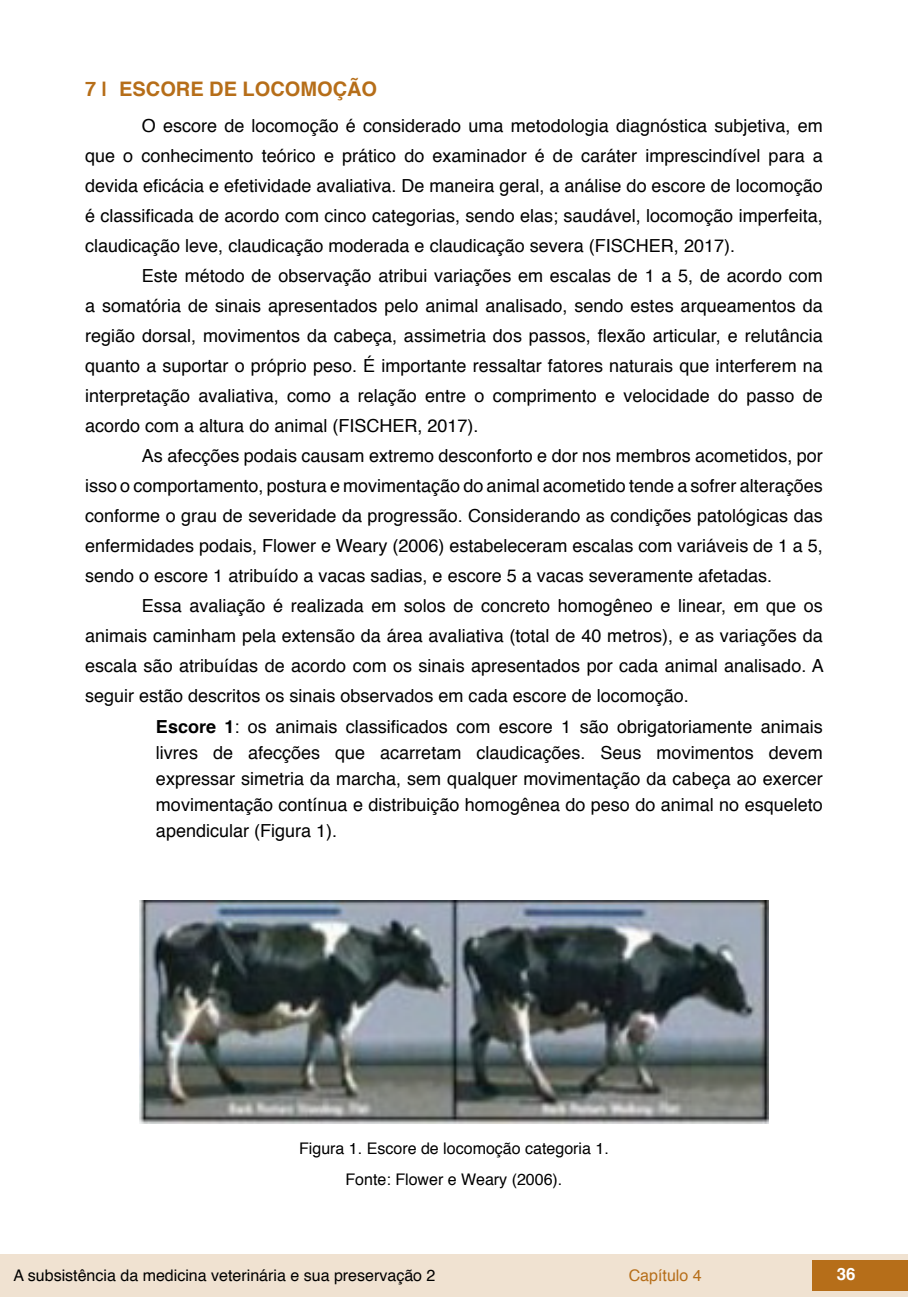
<style>
.page{position:relative;width:908px;height:1304px;background:#fff}
.page>*{position:absolute;margin:0;border:0;box-sizing:border-box;transform-origin:0 0}
.t1{font:700 20px "Helvetica";color:#b66e19}
.txt{font:18px/30px "Helvetica";color:#000;text-align:justify}
.lista_simples{font:18px/26px "Helvetica";color:#000;text-align:justify}
.t2{font:700 16.8px "Helvetica";color:#fff}
.imagens_graf_tab{font:16px "Helvetica";color:#000}
.t3{font:16px "Helvetica";color:#b66e19}
.s1{font-weight:700}
</style>
<div class="page">
<div style="left:0;top:1254px;width:906px;height:43px;background:#f0e2d1"></div>
<div style="left:812px;top:1261px;width:95px;height:30px;background:#b66e19"></div>
<img style="left:140px;top:901px;width:627px;height:222px">
<p class="t1" style="left:85px;top:73px;width:293px">7 | ESCORE DE LOCOMOÇÃO</p>
<p class="txt" style="left:85px;top:111px;width:739px;text-indent:57px">O escore de locomoção é considerado uma metodologia diagnóstica subjetiva, em que o conhecimento teórico e prático do examinador é de caráter imprescindível para a devida eficácia e efetividade avaliativa. De maneira geral, a análise do escore de locomoção é classificada de acordo com cinco categorias, sendo elas; saudável, locomoção imperfeita, claudicação leve, claudicação moderada e claudicação severa (FISCHER, 2017).</p>
<p class="txt" style="left:85px;top:261px;width:739px;text-indent:57px">Este método de observação atribui variações em escalas de 1 a 5, de acordo com a somatória de sinais apresentados pelo animal analisado, sendo estes arqueamentos da região dorsal, movimentos da cabeça, assimetria dos passos, flexão articular, e relutância quanto a suportar o próprio peso. É importante ressaltar fatores naturais que interferem na interpretação avaliativa, como a relação entre o comprimento e velocidade do passo de acordo com a altura do animal (FISCHER, 2017).</p>
<p class="txt" style="left:85px;top:441px;width:739px;text-indent:57px">As afecções podais causam extremo desconforto e dor nos membros acometidos, por isso o comportamento, postura e movimentação do animal acometido tende a sofrer alterações conforme o grau de severidade da progressão. Considerando as condições patológicas das enfermidades podais, Flower e Weary (2006) estabeleceram escalas com variáveis de 1 a 5, sendo o escore 1 atribuído a vacas sadias, e escore 5 a vacas severamente afetadas.</p>
<p class="txt" style="left:85px;top:591px;width:739px;text-indent:57px">Essa avaliação é realizada em solos de concreto homogêneo e linear, em que os animais caminham pela extensão da área avaliativa (total de 40 metros), e as variações da escala são atribuídas de acordo com os sinais apresentados por cada animal analisado. A seguir estão descritos os sinais observados em cada escore de locomoção.</p>
<p class="lista_simples" style="left:156px;top:715px;width:668px"><span class="s1">Escore 1</span>: os animais classificados com escore 1 são obrigatoriamente animais livres de afecções que acarretam claudicações. Seus movimentos devem expressar simetria da marcha, sem qualquer movimentação da cabeça ao exercer movimentação contínua e distribuição homogênea do peso do animal no esqueleto apendicular (Figura 1).</p>
<p class="imagens_graf_tab" style="left:299px;top:1136px;width:311px">Figura 1. Escore de locomoção categoria 1.</p>
<p class="imagens_graf_tab" style="left:345px;top:1167px;width:218px">Fonte: Flower e Weary (2006).</p>
<p class="imagens_graf_tab" style="left:14px;top:1263px;width:423px">A subsistência da medicina veterinária e sua preservação 2</p>
<p class="t3" style="left:628px;top:1263px;width:74px">Capítulo 4</p>
<p class="t2" style="left:836px;top:1261px;width:20px">36</p>
</div>
